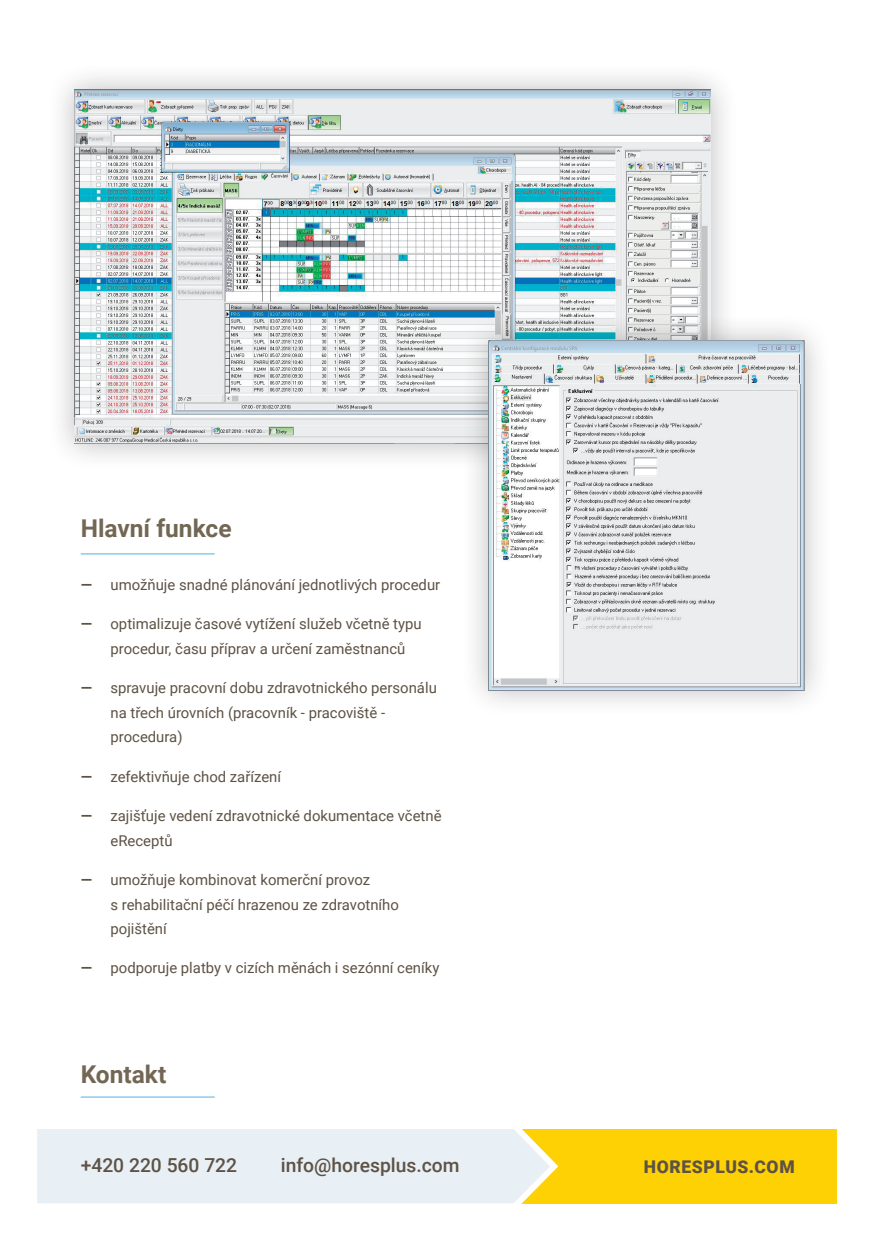
<style>
.page{position:relative;width:874px;height:1241px;background:#fff}
.page>*{position:absolute;margin:0;border:0;box-sizing:border-box;transform-origin:0 0}
.t1{font:700 24.5px "Roboto";color:#726754}
.t2{font:500 19.25px "Roboto";color:#5d5245}
.t3{font:900 17.5px "Roboto";letter-spacing:.035em;color:#5d5245}
.t4{font:14.88px/24.5px "Roboto";color:#5d5245}
.s1{font-weight:700}
</style>
<div class="page">
<div style="left:513px;top:1128px;width:323px;height:75px;background:#fed105"></div>
<svg style="left:37px;top:1128px;width:525px;height:76px"></svg>
<hr style="left:81px;top:553px;width:134px;height:1px;background:#53b0e3">
<hr style="left:81px;top:1096px;width:134px;height:1px;background:#53b0e3">
<div style="left:46px;top:61px;width:692px;height:410px;background:#231f20;opacity:.3"></div>
<img style="left:74px;top:89px;width:636px;height:355px">
<div style="left:460px;top:312px;width:372px;height:406px;background:#231f20;opacity:.3"></div>
<img style="left:488px;top:340px;width:316px;height:350px">
<h1 class="t1" style="left:81px;top:511px;width:152px">Hlavní funkce</h1>
<p class="t4" style="left:81px;top:571px;width:361px"><span class="s1">―</span> umožňuje snadné plánování jednotlivých procedur</p>
<p class="t4" style="left:110px;top:611px;width:312px;text-indent:-30px"><span class="s1">―</span> optimalizuje časové vytížení služeb včetně typu procedur, času příprav a určení zaměstnanců</p>
<p class="t4" style="left:110px;top:675px;width:328px;text-indent:-30px"><span class="s1">―</span> spravuje pracovní dobu zdravotnického personálu na třech úrovních (pracovník - pracoviště - procedura)</p>
<p class="t4" style="left:81px;top:763px;width:202px"><span class="s1">―</span> zefektivňuje chod zařízení</p>
<p class="t4" style="left:110px;top:802px;width:332px;text-indent:-30px"><span class="s1">―</span> zajišťuje vedení zdravotnické dokumentace včetně eReceptů</p>
<p class="t4" style="left:110px;top:866px;width:290px;text-indent:-30px"><span class="s1">―</span> umožňuje kombinovat komerční provoz<br>s rehabilitační péčí hrazenou ze zdravotního pojištění</p>
<p class="t4" style="left:81px;top:955px;width:360px"><span class="s1">―</span> podporuje platby v cizích měnách i sezónní ceníky</p>
<h1 class="t1" style="left:81px;top:1057px;width:87px">Kontakt</h1>
<p class="t2" style="left:81px;top:1151px;width:158px">+420 220 560 722</p>
<p class="t2" style="left:281px;top:1151px;width:180px">info@horesplus.com</p>
<p class="t3" style="left:643px;top:1154px;width:152px">HORESPLUS.COM</p>
</div>
